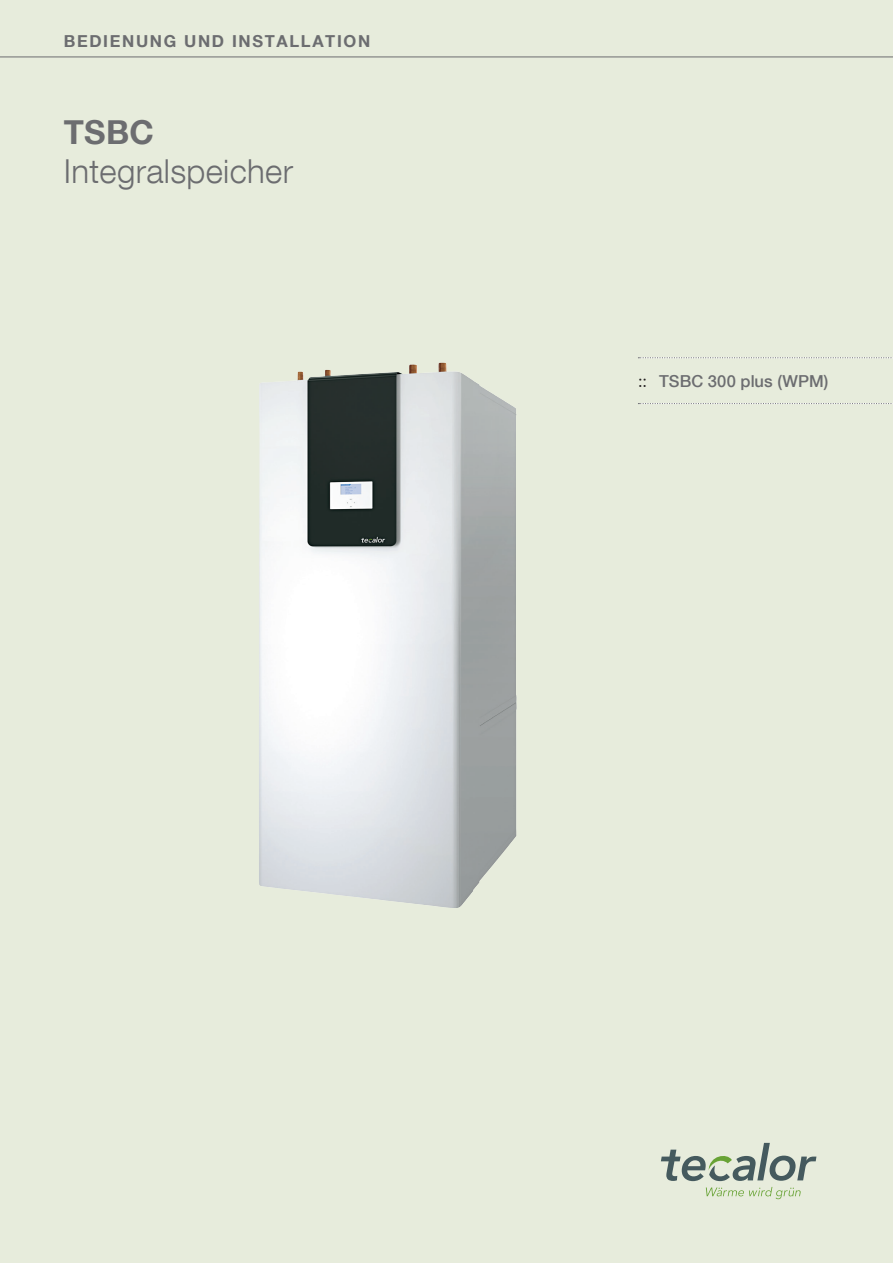
<style>
.page{position:relative;width:893px;height:1263px;background:#e7ecdc}
.page>*{position:absolute;margin:0;border:0;box-sizing:border-box;transform-origin:0 0}
.t1{font:300 33px "Helvetica Neue LT Com";letter-spacing:.01em;color:#6c6d70}
.t2{font:700 33px "Helvetica Neue LT Com";color:#6c6d70}
.t3{font:700 16.5px "Helvetica Neue LT Com";letter-spacing:.1em;color:#6c6d70}
.t4{font:500 16.5px "Helvetica Neue LT Com";letter-spacing:.005em;color:#6c6d70}
.s1{font-family:"Times New Roman";font-weight:400;font-size:18.45px;color:#231f20}
</style>
<div class="page">
<hr style="left:0;top:57px;width:893px;height:1px;background:#6c6d70">
<svg style="left:661px;top:1143px;width:155px;height:38px"></svg>
<svg style="left:706px;top:1187px;width:95px;height:12px"></svg>
<svg style="left:638px;top:357px;width:255px;height:1px"></svg>
<svg style="left:638px;top:403px;width:255px;height:1px"></svg>
<img style="left:259px;top:363px;width:258px;height:545px">
<p class="t3" style="left:64px;top:30px;width:308px">BEDIENUNG UND INSTALLATION</p>
<h1 class="t2" style="left:64px;top:111px;width:92px">TSBC</h1>
<h1 class="t1" style="left:64px;top:151px;width:231px">Integralspeicher</h1>
<p class="t4" style="left:638px;top:371px;width:192px"><span class="s1">::</span> TSBC 300 plus (WPM)</p>
</div>
